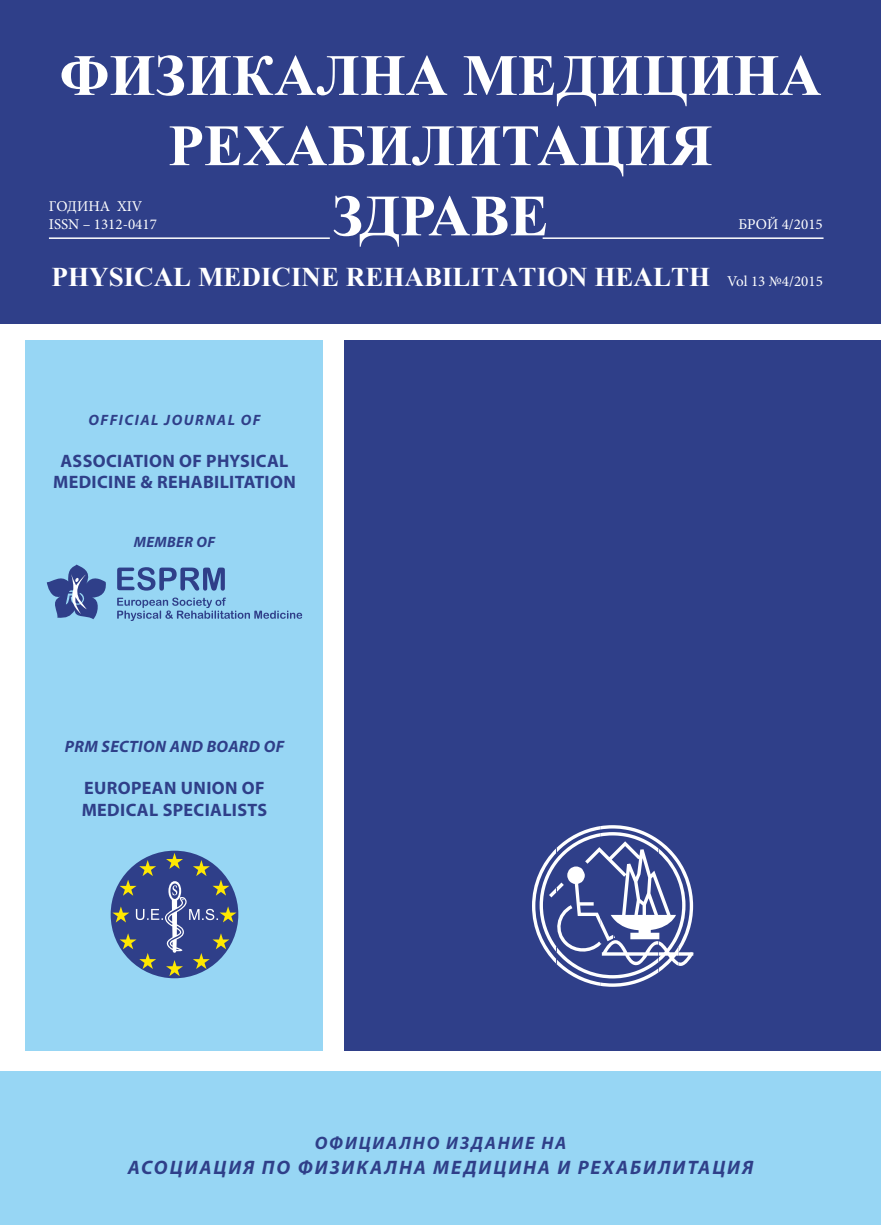
<style>
.page{position:relative;width:881px;height:1225px;background:#fff}
.page>*{position:absolute;margin:0;border:0;box-sizing:border-box;transform-origin:0 0}
.t1{font:700 58.5px/70.2px "Times New Roman";color:#fff;text-align:center}
.t2{font:700 27px "Times New Roman";color:#fff}
.t3{font:italic 700 19.5px "Myriad Pro";letter-spacing:.1em;color:#2f3f89}
.t4{font:700 18px/21px "Myriad Pro";letter-spacing:.02em;color:#2f3f89;text-align:center}
.t5{font:italic 700 18px "Myriad Pro";letter-spacing:.1em;color:#2f3f89}
.t6{font:italic 700 16.5px "Myriad Pro";letter-spacing:.02em;color:#2f3f89}
.t7{font:15px/18px "Minion Pro";color:#fff}
.t8{font:italic 700 15px "Myriad Pro";letter-spacing:.1em;color:#2f3f89}
.t9{font:italic 700 15px "Myriad Pro";letter-spacing:.02em;color:#2f3f89}
</style>
<div class="page">
<div style="left:0;top:0;width:880px;height:323px;background:#2f3f89"></div>
<div style="left:344px;top:340px;width:536px;height:710px;background:#2f3f89"></div>
<div style="left:26px;top:340px;width:297px;height:710px;background:#97d6f4"></div>
<div style="left:0;top:1071px;width:880px;height:154px;background:#97d6f4"></div>
<hr style="left:49px;top:237px;width:281px;height:2px;background:#fff">
<hr style="left:542px;top:237px;width:281px;height:2px;background:#fff">
<svg style="left:117px;top:567px;width:108px;height:23px"></svg>
<svg style="left:117px;top:597px;width:185px;height:24px"></svg>
<svg style="left:47px;top:564px;width:59px;height:55px"></svg>
<svg style="left:112px;top:853px;width:124px;height:123px"></svg>
<svg style="left:532px;top:825px;width:161px;height:161px"></svg>
<h1 class="t1" style="left:59px;top:39px;width:763px">ФИЗИКАЛНА МЕДИЦИНА<br>РЕХАБИЛИТАЦИЯ<br>ЗДРАВЕ</h1>
<p class="t7" style="left:49px;top:197px;width:109px">ГОДИНА ХIV<br>ISSN – 1312-0417</p>
<h2 class="t2" style="left:52px;top:258px;width:659px">PHYSICAL MEDICINE REHABILITATION HEALTH</h2>
<p class="t7" style="left:738px;top:215px;width:86px">БРОЙ 4/2015</p>
<p class="t7" style="left:726px;top:272px;width:97px">Vol 13 №4/2015</p>
<p class="t8" style="left:88px;top:410px;width:173px">OFFICIAL JOURNAL OF</p>
<p class="t4" style="left:53px;top:450px;width:244px">ASSOCIATION OF PHYSICAL<br>MEDICINE &amp; REHABILITATION</p>
<p class="t9" style="left:134px;top:532px;width:83px">MEMBER OF</p>
<p class="t6" style="left:65px;top:736px;width:221px">PRM SECTION AND BOARD OF</p>
<p class="t4" style="left:82px;top:777px;width:187px;text-align:left">EUROPEAN UNION OF<br>MEDICAL SPECIALISTS</p>
<p class="t5" style="left:314px;top:1131px;width:253px">ОФИЦИАЛНО ИЗДАНИЕ НА</p>
<p class="t3" style="left:128px;top:1155px;width:627px">АСОЦИАЦИЯ ПО ФИЗИКАЛНА МЕДИЦИНА И РЕХАБИЛИТАЦИЯ</p>
</div>
